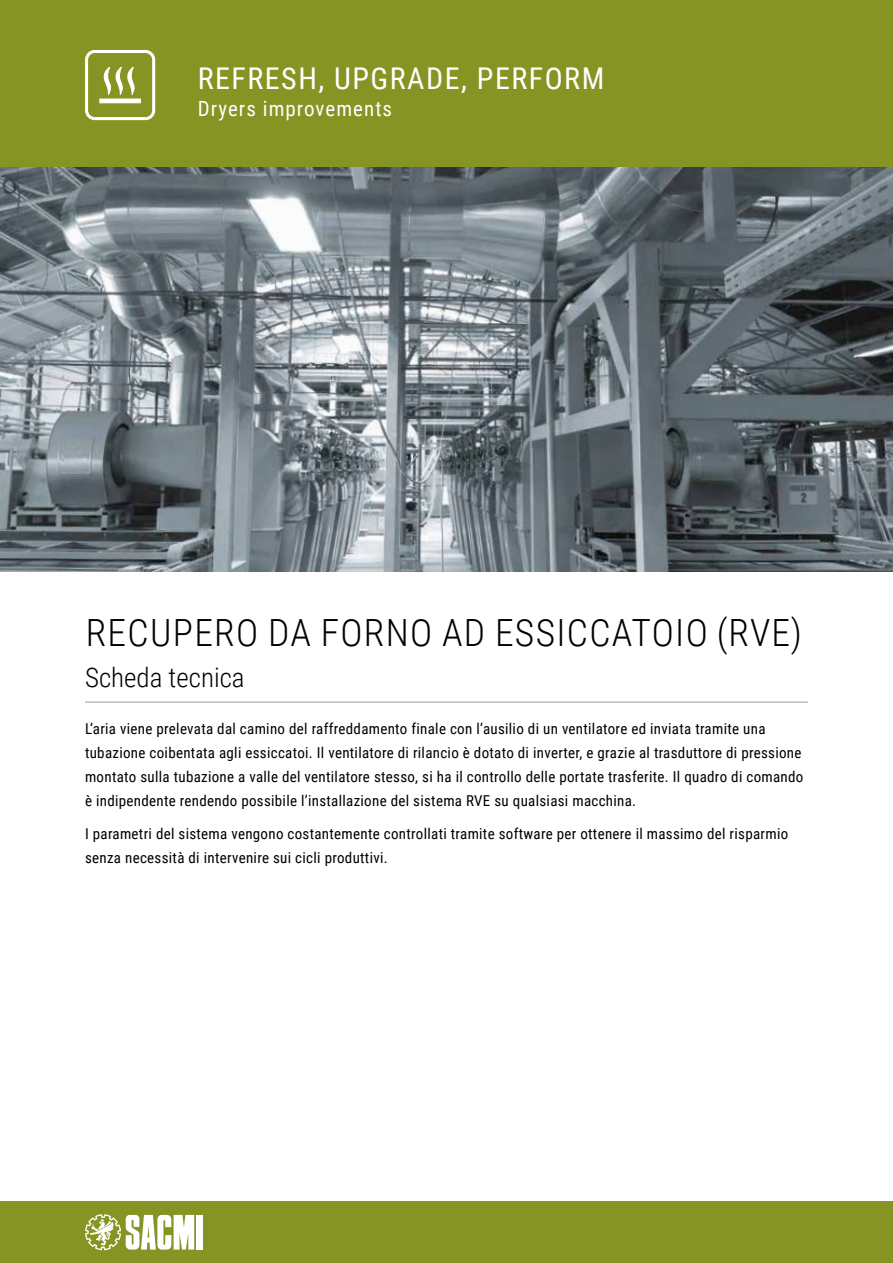
<style>
.page{position:relative;width:893px;height:1263px;background:#fff}
.page>*{position:absolute;margin:0;border:0;box-sizing:border-box;transform-origin:0 0}
.t1{font:300 37.5px "Roboto Condensed";letter-spacing:.035em;color:#000}
.t2{font:30px "Roboto Condensed";letter-spacing:.05em;color:#fff}
.t3{font:300 27px "Roboto Condensed";color:#000}
.t4{font:21px "Roboto Condensed";letter-spacing:.05em;color:#fff}
.t5{font:15px/24px "Roboto Condensed";letter-spacing:.02em;color:#000}
</style>
<div class="page">
<div style="left:0;top:0;width:893px;height:168px;background:#859422"></div>
<div style="left:0;top:1201px;width:893px;height:62px;background:#859422"></div>
<div style="left:196px;top:1215px;width:6px;height:34px;background:#fff"></div>
<svg style="left:85px;top:1214px;width:109px;height:36px"></svg>
<hr style="left:85px;top:702px;width:723px;height:1px;background:#9d9d9c">
<div style="left:85px;top:50px;width:70px;height:70px;border:3px solid #fff;border-radius:8px"></div>
<svg style="left:103px;top:67px;width:32px;height:28px"></svg>
<svg style="left:100px;top:99px;width:41px;height:4px"></svg>
<img style="left:0;top:168px;width:893px;height:404px">
<h2 class="t2" style="left:198px;top:58px;width:408px">REFRESH, UPGRADE, PERFORM</h2>
<h3 class="t4" style="left:198px;top:94px;width:196px">Dryers improvements</h3>
<h1 class="t1" style="left:86px;top:606px;width:718px">RECUPERO DA FORNO AD ESSICCATOIO (RVE)</h1>
<h3 class="t3" style="left:85px;top:658px;width:161px">Scheda tecnica</h3>
<p class="t5" style="left:85px;top:716px;width:720px">L’aria viene prelevata dal camino del raffreddamento finale con l’ausilio di un ventilatore ed inviata tramite una tubazione coibentata agli essiccatoi. Il ventilatore di rilancio è dotato di inverter, e grazie al trasduttore di pressione montato sulla tubazione a valle del ventilatore stesso, si ha il controllo delle portate trasferite. Il quadro di comando è indipendente rendendo possibile l’installazione del sistema RVE su qualsiasi macchina.</p>
<p class="t5" style="left:85px;top:821px;width:705px">I parametri del sistema vengono costantemente controllati tramite software per ottenere il massimo del risparmio senza necessità di intervenire sui cicli produttivi.</p>
</div>
